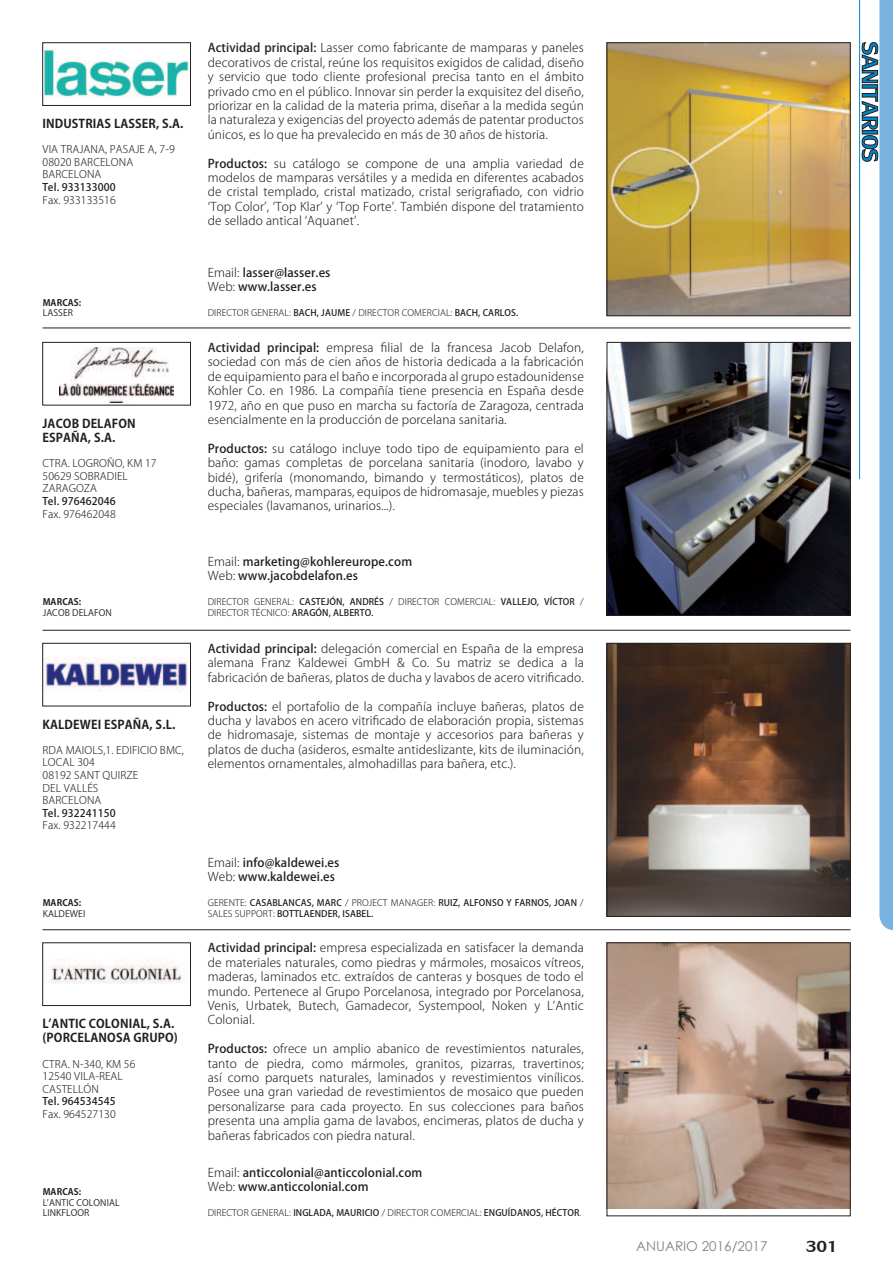
<style>
.page{position:relative;width:893px;height:1263px;background:#fff}
.page>*{position:absolute;margin:0;border:0;box-sizing:border-box;transform-origin:0 0}
.t1{font:24px "Lily UPC";color:#231f20}
.t2{font:13.5px "Century Gothic";color:#7b8387}
.t3{font:300 12px/14.4px "Koz Go Pro";letter-spacing:.01em;color:#231f20;text-align:justify}
.t4{font:500 12px/14.4px "Koz Go Pro";letter-spacing:.01em;color:#231f20}
.t5{font:700 12px/14.4px "Koz Go Pro";letter-spacing:.01em;color:#231f20}
.t6{font:300 10.5px/12.6px "Koz Go Pro";letter-spacing:.01em;color:#231f20}
.t7{font:500 10.5px "Koz Go Pro";letter-spacing:.01em;color:#231f20}
.t8{font:300 9px/10.5px "Koz Go Pro";letter-spacing:.01em;color:#231f20}
.t9{font:500 9px/10.5px "Koz Go Pro";letter-spacing:.01em;color:#231f20}
.t10{font:9px/10.8px "Koz Go Pro";letter-spacing:.01em;color:#231f20}
.t11{font:700 9px "Koz Go Pro";letter-spacing:.01em;color:#231f20}
.s1{font-weight:500}
.s2{font-weight:300}
</style>
<div class="page">
<hr style="left:43px;top:328px;width:807px;height:1px;background:#231f20">
<hr style="left:43px;top:630px;width:807px;height:1px;background:#231f20">
<hr style="left:43px;top:929px;width:807px;height:1px;background:#231f20">
<img style="left:609px;top:45px;width:239px;height:269px">
<img style="left:45px;top:49px;width:144px;height:49px">
<div style="left:43px;top:43px;width:148px;height:63px;border:1px solid #231f20"></div>
<img style="left:609px;top:344px;width:239px;height:270px">
<div style="left:607px;top:342px;width:243px;height:274px;border:1px solid #231f20"></div>
<img style="left:60px;top:347px;width:113px;height:55px">
<div style="left:43px;top:342px;width:148px;height:63px;border:1px solid #231f20"></div>
<img style="left:609px;top:645px;width:239px;height:269px">
<div style="left:607px;top:643px;width:243px;height:273px;border:1px solid #231f20"></div>
<img style="left:45px;top:657px;width:143px;height:35px">
<div style="left:43px;top:643px;width:148px;height:63px;border:1px solid #231f20"></div>
<div style="left:607px;top:943px;width:243px;height:273px;background:linear-gradient(to right,#fff,#fff)"></div>
<img style="left:609px;top:944px;width:239px;height:264px">
<div style="left:607px;top:942px;width:243px;height:274px;border:1px solid #231f20"></div>
<img style="left:48px;top:959px;width:138px;height:25px">
<div style="left:43px;top:942px;width:148px;height:64px;border:1px solid #231f20"></div>
<svg style="left:862px;top:0;width:31px;height:930px"></svg>
<hr style="left:859px;top:0;width:1px;height:479px;background:#0084ca">
<p class="t5" style="left:43px;top:117px;width:143px">INDUSTRIAS LASSER, S.A.</p>
<p class="t6" style="left:43px;top:143px;width:134px">VIA TRAJANA, PASAJE A, 7-9<br>08020 BARCELONA<br>BARCELONA</p>
<p class="t7" style="left:43px;top:180px;width:75px">Tel. 933133000</p>
<p class="t6" style="left:43px;top:193px;width:75px">Fax. 933133516</p>
<p class="t11" style="left:43px;top:296px;width:40px">MARCAS:</p>
<p class="t10" style="left:43px;top:308px;width:32px">LASSER</p>
<p class="t5" style="left:43px;top:417px;width:95px">JACOB DELAFON<br>ESPAÑA, S.A.</p>
<p class="t6" style="left:43px;top:457px;width:116px">CTRA. LOGROÑO, KM 17<br>50629 SOBRADIEL<br>ZARAGOZA</p>
<p class="t7" style="left:43px;top:494px;width:75px">Tel. 976462046</p>
<p class="t6" style="left:43px;top:507px;width:75px">Fax. 976462048</p>
<p class="t11" style="left:43px;top:596px;width:40px">MARCAS:</p>
<p class="t10" style="left:43px;top:607px;width:71px">JACOB DELAFON</p>
<p class="t5" style="left:43px;top:718px;width:134px">KALDEWEI ESPAÑA, S.L.</p>
<p class="t6" style="left:43px;top:744px;width:143px">RDA MAIOLS,1. EDIFICIO BMC,<br>LOCAL 304<br>08192 SANT QUIRZE<br>DEL VALLÉS<br>BARCELONA</p>
<p class="t7" style="left:43px;top:806px;width:75px">Tel. 932241150</p>
<p class="t6" style="left:43px;top:819px;width:75px">Fax. 932217444</p>
<p class="t11" style="left:43px;top:897px;width:40px">MARCAS:</p>
<p class="t10" style="left:43px;top:908px;width:44px">KALDEWEI</p>
<p class="t5" style="left:43px;top:1017px;width:137px">L’ANTIC COLONIAL, S.A. (PORCELANOSA GRUPO)</p>
<p class="t6" style="left:43px;top:1057px;width:95px">CTRA. N-340, KM 56<br>12540 VILA-REAL<br>CASTELLÓN</p>
<p class="t7" style="left:43px;top:1095px;width:75px">Tel. 964534545</p>
<p class="t6" style="left:43px;top:1108px;width:75px">Fax. 964527130</p>
<p class="t11" style="left:43px;top:1186px;width:40px">MARCAS:</p>
<p class="t10" style="left:43px;top:1197px;width:78px">L’ANTIC COLONIAL<br>LINKFLOOR</p>
<p class="t3" style="left:208px;top:41px;width:378px"><span class="s1">Actividad principal:</span> Lasser como fabricante de mamparas y paneles decorativos de cristal, reúne los requisitos exigidos de calidad, diseño y servicio que todo cliente profesional precisa tanto en el ámbito privado cmo en el público. Innovar sin perder la exquisitez del diseño, priorizar en la calidad de la materia prima, diseñar a la medida según la naturaleza y exigencias del proyecto además de patentar productos únicos, es lo que ha prevalecido en más de 30 años de historia.</p>
<p class="t3" style="left:208px;top:156px;width:378px"><span class="s1">Productos:</span> su catálogo se compone de una amplia variedad de modelos de mamparas versátiles y a medida en diferentes acabados de cristal templado, cristal matizado, cristal serigra昀椀ado, con vidrio ‘Top Color’, ‘Top Klar’ y ‘Top Forte’. También dispone del tratamiento de sellado antical ‘Aquanet’.</p>
<p class="t4" style="left:208px;top:266px;width:124px"><span class="s2">Email:</span> lasser@lasser.es<br><span class="s2">Web:</span> www.lasser.es</p>
<p class="t8" style="left:208px;top:307px;width:312px">DIRECTOR GENERAL: <span class="s1">BACH, JAUME</span> / DIRECTOR COMERCIAL: <span class="s1">BACH, CARLOS.</span></p>
<p class="t3" style="left:208px;top:340px;width:378px"><span class="s1">Actividad principal:</span> empresa 昀椀lial de la francesa Jacob Delafon, sociedad con más de cien años de historia dedicada a la fabricación de equipamiento para el baño e incorporada al grupo estadounidense Kohler Co. en 1986. La compañía tiene presencia en España desde 1972, año en que puso en marcha su factoría de Zaragoza, centrada esencialmente en la producción de porcelana sanitaria.</p>
<p class="t3" style="left:208px;top:441px;width:378px"><span class="s1">Productos:</span> su catálogo incluye todo tipo de equipamiento para el baño: gamas completas de porcelana sanitaria (inodoro, lavabo y bidé), grifería (monomando, bimando y termostáticos), platos de ducha, bañeras, mamparas, equipos de hidromasaje, muebles y piezas especiales (lavamanos, urinarios...).</p>
<p class="t4" style="left:208px;top:555px;width:206px"><span class="s2">Email:</span> marketing@kohlereurope.com<br><span class="s2">Web:</span> www.jacobdelafon.es</p>
<p class="t8" style="left:208px;top:597px;width:378px">DIRECTOR GENERAL: <span class="s1">CASTEJÓN, ANDRÉS</span> / DIRECTOR COMERCIAL: <span class="s1">VALLEJO, VÍCTOR</span> /<br>DIRECTOR TÉCNICO: <span class="s1">ARAGÓN, ALBERTO.</span></p>
<p class="t3" style="left:208px;top:641px;width:378px"><span class="s1">Actividad principal:</span> delegación comercial en España de la empresa alemana Franz Kaldewei GmbH &amp; Co. Su matriz se dedica a la fabricación de bañeras, platos de ducha y lavabos de acero vitri昀椀cado.</p>
<p class="t3" style="left:208px;top:699px;width:378px"><span class="s1">Productos:</span> el portafolio de la compañía incluye bañeras, platos de ducha y lavabos en acero vitri昀椀cado de elaboración propia, sistemas de hidromasaje, sistemas de montaje y accesorios para bañeras y platos de ducha (asideros, esmalte antideslizante, kits de iluminación, elementos ornamentales, almohadillas para bañera, etc.).</p>
<p class="t4" style="left:208px;top:856px;width:133px"><span class="s2">Email:</span> info@kaldewei.es<br><span class="s2">Web:</span> www.kaldewei.es</p>
<p class="t9" style="left:208px;top:898px;width:378px"><span class="s2">GERENTE:</span> CASABLANCAS, MARC <span class="s2">/ PROJECT MANAGER:</span> RUIZ, ALFONSO Y FARNOS, JOAN <span class="s2">/<br>SALES SUPPORT:</span> BOTTLAENDER, ISABEL.</p>
<p class="t3" style="left:208px;top:941px;width:378px"><span class="s1">Actividad principal:</span> empresa especializada en satisfacer la demanda de materiales naturales, como piedras y mármoles, mosaicos vítreos, maderas, laminados etc. extraídos de canteras y bosques de todo el mundo. Pertenece al Grupo Porcelanosa, integrado por Porcelanosa, Venis, Urbatek, Butech, Gamadecor, Systempool, Noken y L’Antic Colonial.</p>
<p class="t3" style="left:208px;top:1042px;width:378px"><span class="s1">Productos:</span> ofrece un amplio abanico de revestimientos naturales, tanto de piedra, como mármoles, granitos, pizarras, travertinos; así como parquets naturales, laminados y revestimientos vinílicos.<br>Posee una gran variedad de revestimientos de mosaico que pueden personalizarse para cada proyecto. En sus colecciones para baños presenta una amplia gama de lavabos, encimeras, platos de ducha y bañeras fabricados con piedra natural.</p>
<p class="t4" style="left:208px;top:1166px;width:216px"><span class="s2">Email:</span> anticcolonial@anticcolonial.com<br><span class="s2">Web:</span> www.anticcolonial.com</p>
<p class="t8" style="left:208px;top:1207px;width:375px">DIRECTOR GENERAL: <span class="s1">INGLADA, MAURICIO</span> / DIRECTOR COMERCIAL: <span class="s1">ENGUÍDANOS, HÉCTOR</span>.</p>
<p class="t2" style="left:636px;top:1241px;width:133px">ANUARIO 2016/2017</p>
<h1 class="t1" style="left:806px;top:1229px;width:34px">301</h1>
</div>
